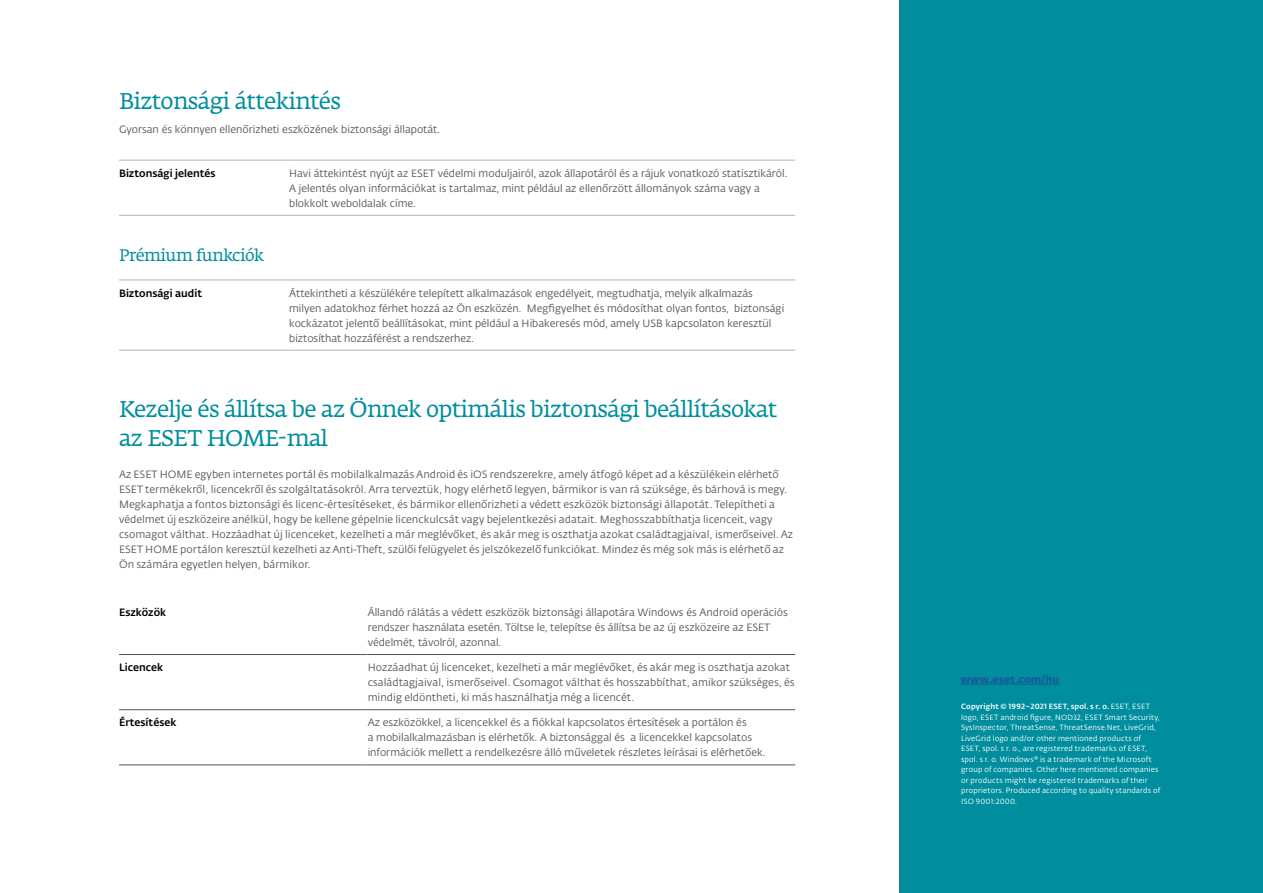
<style>
.page{position:relative;width:1263px;height:893px;background:#fff}
.page>*{position:absolute;margin:0;border:0;box-sizing:border-box;transform-origin:0 0}
.t1{font:22.5px/28.5px "Fedra Serif A Std";letter-spacing:-.03em;color:#008e9e}
.t2{font:16.5px "Fedra Serif A Std";letter-spacing:-.03em;color:#008e9e}
.t3{font:10.5px/15px "Fedra Sans Alt Pro";color:#555756}
.t4{font:10.5px/15px "Fedra Sans Alt Pro Book LF";color:#555756}
.t5{font:10.5px "Fedra Sans Alt Pro Med LF";color:#000}
.t6{font:10.5px "Fedra Sans Alt Pro Bold LF";color:#1b5899}
.t7{font:7.5px/10.5px "Fedra Sans Alt Pro Book LF";letter-spacing:.025em;color:#fff}
.t8{font:7.5px "Fedra Sans Alt Pro Med LF";letter-spacing:.02em;color:#fff}
.s1{font-family:"Fedra Sans Alt Pro Book LF"}
</style>
<div class="page">
<div style="left:899px;top:0;width:364px;height:893px;background:#008e9e"></div>
<hr style="left:119px;top:160px;width:170px;height:1px;background:#b1b4b4">
<hr style="left:289px;top:160px;width:506px;height:1px;background:#b1b4b4">
<hr style="left:119px;top:215px;width:170px;height:1px;background:#b1b4b4">
<hr style="left:289px;top:215px;width:506px;height:1px;background:#b1b4b4">
<hr style="left:119px;top:280px;width:170px;height:1px;background:#b1b4b4">
<hr style="left:289px;top:280px;width:506px;height:1px;background:#b1b4b4">
<hr style="left:119px;top:350px;width:170px;height:1px;background:#b1b4b4">
<hr style="left:289px;top:350px;width:506px;height:1px;background:#b1b4b4">
<hr style="left:961px;top:684px;width:98px;height:1px;background:#1b5899">
<hr style="left:119px;top:654px;width:249px;height:1px;background:#555756">
<hr style="left:368px;top:654px;width:427px;height:1px;background:#555756">
<hr style="left:119px;top:709px;width:249px;height:1px;background:#555756">
<hr style="left:368px;top:709px;width:427px;height:1px;background:#555756">
<hr style="left:119px;top:765px;width:249px;height:1px;background:#555756">
<hr style="left:368px;top:765px;width:427px;height:1px;background:#555756">
<h1 class="t1" style="left:119px;top:89px;width:223px">Biztonsági áttekintés</h1>
<p class="t4" style="left:119px;top:121px;width:322px">Gyorsan és könnyen ellenőrizheti eszközének biztonsági állapotát.</p>
<p class="t5" style="left:119px;top:165px;width:98px">Biztonsági jelentés</p>
<p class="t4" style="left:289px;top:165px;width:500px">Havi áttekintést nyújt az ESET védelmi moduljairól, azok állapotáról és a rájuk vonatkozó statisztikáról.<br>A jelentés olyan információkat is tartalmaz, mint például az ellenőrzött állományok száma vagy a blokkolt weboldalak címe.</p>
<h2 class="t2" style="left:119px;top:245px;width:146px">Prémium funkciók</h2>
<p class="t5" style="left:119px;top:285px;width:85px">Biztonsági audit</p>
<p class="t4" style="left:289px;top:285px;width:497px">Áttekintheti a készülékére telepített alkalmazások engedélyeit, megtudhatja, melyik alkalmazás milyen adatokhoz férhet hozzá az Ön eszközén. Megfigyelhet és módosíthat olyan fontos, biztonsági kockázatot jelentő beállításokat, mint például a Hibakeresés mód, amely USB kapcsolaton keresztül biztosíthat hozzáférést a rendszerhez.</p>
<h1 class="t1" style="left:119px;top:397px;width:660px">Kezelje és állítsa be az Önnek optimális biztonsági beállításokat az ESET HOME-mal</h1>
<p class="t3" style="left:119px;top:467px;width:675px">Az ESET HOME egyben internetes portál és mobilalkalmazás Android és iOS rendszerekre, amely átfogó képet ad a készülékein elérhető ESET termékekről, licencekről és szolgáltatásokról. Arra terveztük, hogy elérhető legyen, bármikor is van rá szüksége, és bárhová is megy.<br>Megkaphatja a fontos biztonsági és licenc-értesítéseket, és bármikor ellenőrizheti a védett eszközök biztonsági állapotát. Telepítheti a védelmet új eszközeire anélkül, hogy be kellene gépelnie licenckulcsát vagy bejelentkezési adatait. Meghosszabbíthatja licenceit, vagy csomagot válthat. Hozzáadhat új licenceket, kezelheti a már meglévőket, és akár meg is oszthatja azokat családtagjaival, ismerőseivel. Az ESET HOME portálon keresztül kezelheti az Anti-Theft, szülői felügyelet és jelszókezelő funkciókat. Mindez és még sok más is elérhető az Ön számára egyetlen helyen, bármikor.</p>
<p class="t5" style="left:119px;top:604px;width:49px">Eszközök</p>
<p class="t4" style="left:368px;top:604px;width:422px">Állandó rálátás a védett eszközök biztonsági állapotára Windows és Android operációs rendszer használata esetén. Töltse le, telepítse és állítsa be az új eszközeire az ESET védelmét, távolról, azonnal.</p>
<p class="t5" style="left:119px;top:659px;width:46px">Licencek</p>
<p class="t3" style="left:368px;top:660px;width:429px">Hozzáadhat új licenceket, kezelheti a már meglévőket, és akár meg is oszthatja azokat családtagjaival, ismerőseivel. Csomagot válthat és hosszabbíthat, amikor szükséges, és mindig eldöntheti, ki más használhatja még a licencét.</p>
<p class="t5" style="left:119px;top:715px;width:59px">Értesítések</p>
<p class="t4" style="left:368px;top:715px;width:399px">Az eszközökkel, a licencekkel és a fiókkal kapcsolatos értesítések a portálon és<br>a mobilalkalmazásban is elérhetők. A biztonsággal és a licencekkel kapcsolatos információk mellett a rendelkezésre álló műveletek részletes leírásai is elérhetőek.</p>
<p class="t6" style="left:961px;top:671px;width:100px">www.eset.com/hu</p>
<p class="t8" style="left:961px;top:701px;width:191px">Copyright © 1992–2021 ESET, spol. s r. o. <span class="s1">ESET, ESET</span></p>
<p class="t7" style="left:961px;top:712px;width:201px">logo, ESET android figure, NOD32, ESET Smart Security, SysInspector, ThreatSense, ThreatSense.Net, LiveGrid, LiveGrid logo and/or other mentioned products of ESET, spol. s r. o., are registered trademarks of ESET, spol. s r. o. Windows® is a trademark of the Microsoft group of companies. Other here mentioned companies or products might be registered trademarks of their proprietors. Produced according to quality standards of ISO 9001:2000.</p>
</div>
